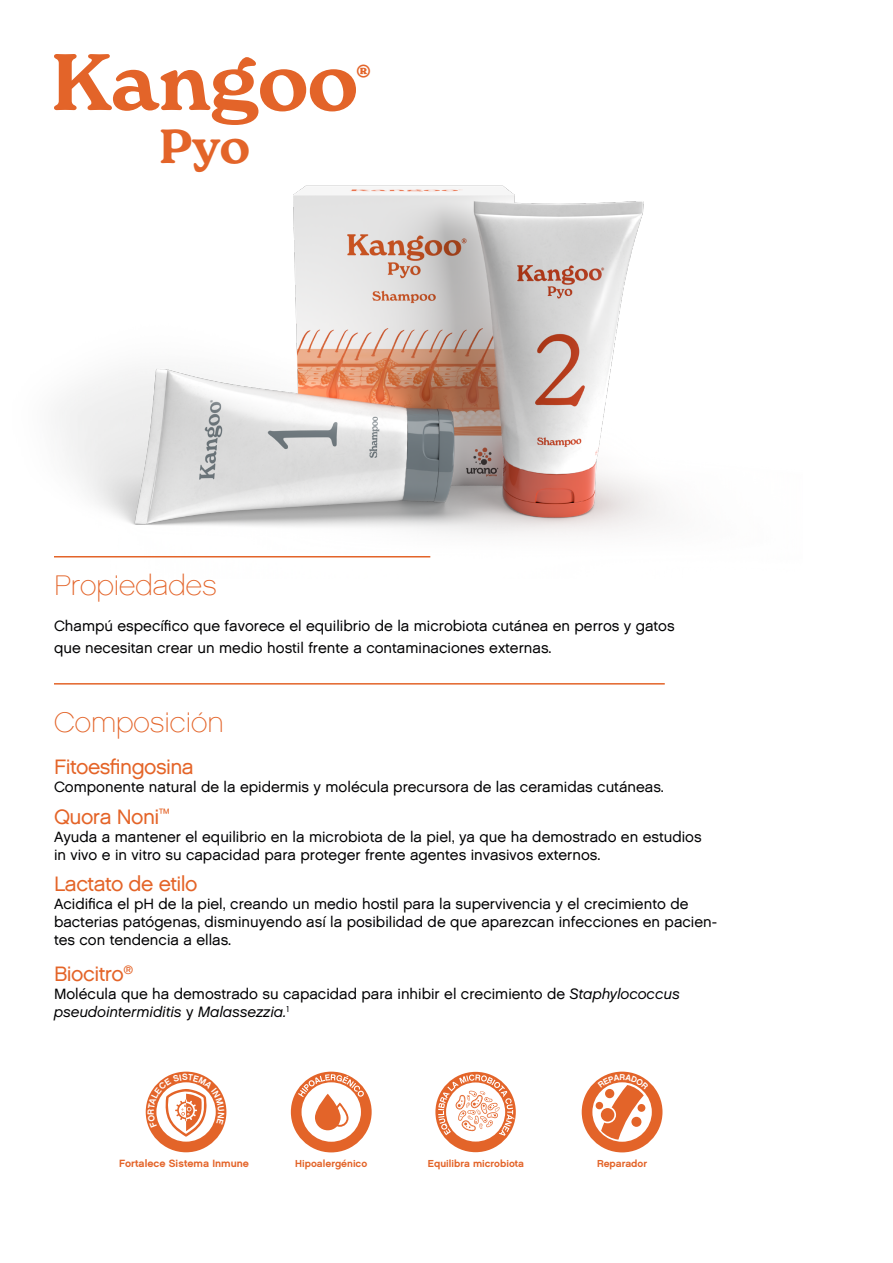
<style>
.page{position:relative;width:893px;height:1263px;background:#fff}
.page>*{position:absolute;margin:0;border:0;box-sizing:border-box;transform-origin:0 0}
.t1{font:600 78.15px "New Spirit";color:#e36429}
.t2{font:600 46.95px "New Spirit";color:#e36429}
.t3{font:28.5px "Chalet Paris Nineteen Sixty";color:#e36429}
.t4{font:21px "Chalet London Nineteen Sixty";letter-spacing:-.025em;color:#e46428}
.t5{font:700 21px "New Spirit";color:#e36429}
.t6{font:15px/18px "Chalet London Nineteen Sixty";color:#000002}
.t7{font:15px "Chalet Oblique London";color:#000002}
.t8{font:10.5px "Chalet New York Nineteen Sixty";color:#e46429}
.t9{font:10.2px "Chalet New York Nineteen Sixty";color:#e36429}
.s1{font-family:"Chalet Oblique London"}
.s2{font-family:"Chalet London Nineteen Sixty"}
</style>
<div class="page">
<img style="left:54px;top:185px;width:608px;height:373px">
<hr style="left:54px;top:556px;width:376px;height:1px;background:#e36429">
<hr style="left:54px;top:683px;width:611px;height:1px;background:#e36429">
<svg style="left:291px;top:1071px;width:81px;height:81px"></svg>
<svg style="left:435px;top:1072px;width:81px;height:80px"></svg>
<svg style="left:582px;top:1071px;width:80px;height:81px"></svg>
<svg style="left:146px;top:1071px;width:80px;height:81px"></svg>
<h1 class="t1" style="left:51px;top:34px;width:309px">Kangoo</h1>
<h2 class="t2" style="left:159px;top:117px;width:92px">Pyo</h2>
<h3 class="t5" style="left:356px;top:60px;width:16px">®</h3>
<h3 class="t3" style="left:54px;top:569px;width:164px">Propiedades</h3>
<p class="t6" style="left:54px;top:615px;width:622px;line-height:21.6px">Champú específico que favorece el equilibrio de la microbiota cutánea en perros y gatos que necesitan crear un medio hostil frente a contaminaciones externas.</p>
<h3 class="t3" style="left:54px;top:705px;width:171px">Composición</h3>
<h3 class="t4" style="left:54px;top:754px;width:141px">Fitoesfingosina</h3>
<p class="t6" style="left:54px;top:778px;width:611px">Componente natural de la epidermis y molécula precursora de las ceramidas cutáneas.</p>
<h3 class="t4" style="left:54px;top:804px;width:117px">Quora Noni<sup>™</sup></h3>
<p class="t6" style="left:54px;top:828px;width:649px">Ayuda a mantener el equilibrio en la microbiota de la piel, ya que ha demostrado en estudios in vivo e in vitro su capacidad para proteger frente agentes invasivos externos.</p>
<h3 class="t4" style="left:54px;top:871px;width:145px">Lactato de etilo</h3>
<p class="t6" style="left:54px;top:895px;width:665px">Acidifica el pH de la piel, creando un medio hostil para la supervivencia y el crecimiento de bacterias patógenas, disminuyendo así la posibilidad de que aparezcan infecciones en pacien&shy;tes con tendencia a ellas.</p>
<h3 class="t4" style="left:54px;top:961px;width:81px">Biocitro<sup>®</sup></h3>
<p class="t6" style="left:54px;top:985px;width:627px">Molécula que ha demostrado su capacidad para inhibir el crecimiento de <span class="s1">Staphylococcus</span></p>
<p class="t7" style="left:54px;top:1003px;width:237px">pseudointermiditis <span class="s2">y</span> Malassezzia.<sup>1</sup></p>
<p class="t8" style="left:119px;top:1157px;width:131px">Fortalece Sistema Inmune</p>
<p class="t9" style="left:428px;top:1157px;width:98px">Equilibra microbiota</p>
<p class="t9" style="left:295px;top:1157px;width:74px">Hipoalergénico</p>
<p class="t9" style="left:597px;top:1157px;width:52px">Reparador</p>
</div>
